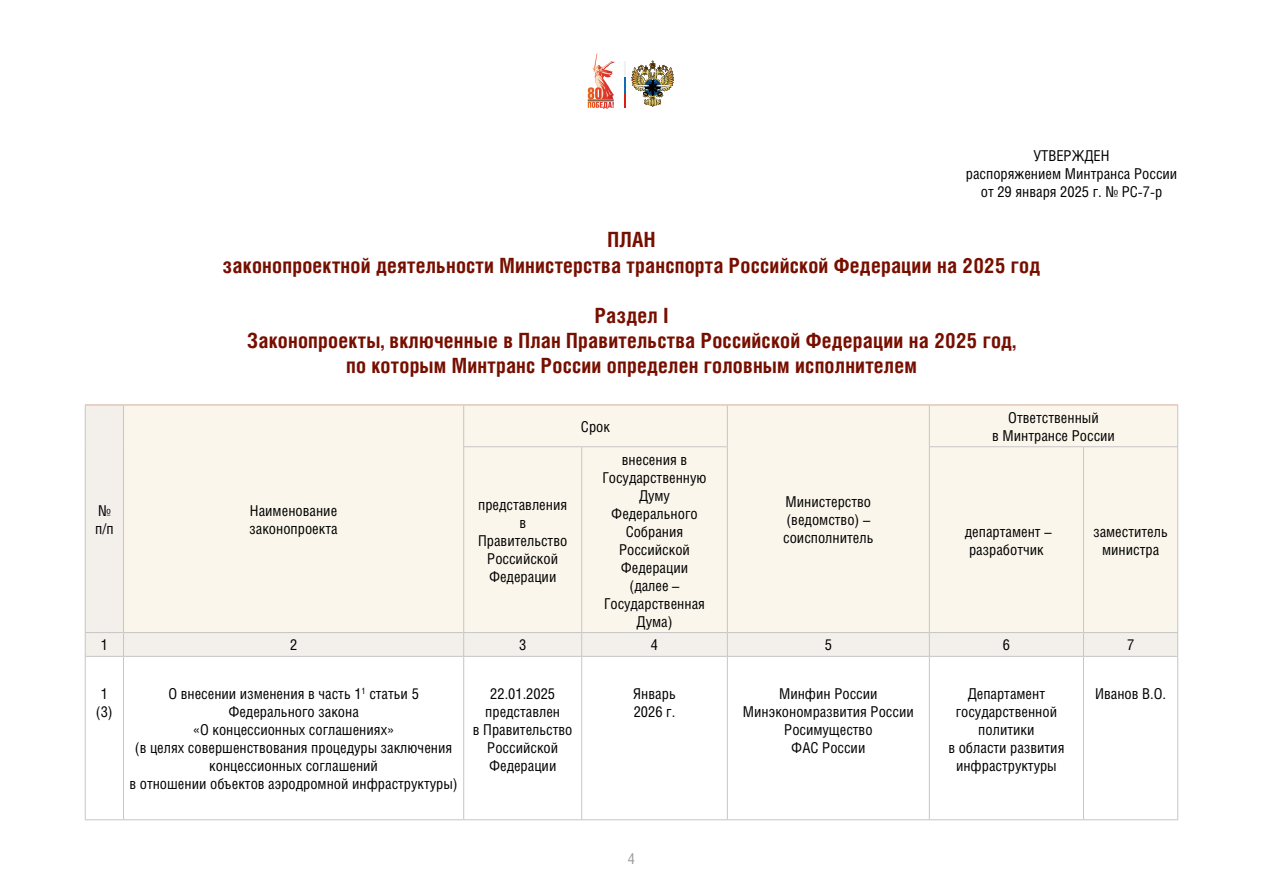
<style>
.page{position:relative;width:1263px;height:893px;background:#fff}
.page>*{position:absolute;margin:0;border:0;box-sizing:border-box;transform-origin:0 0}
.t1{font:700 21px/25.2px "Helios Cond C";letter-spacing:.01em;color:#770f00;text-align:center}
.t2{font:15px/18px "Helios Cond C";color:#000;text-align:center}
.t3{font:15px "Helios Cond C";color:#9d9d9c}
</style>
<div class="page">
<hr style="left:624px;top:61px;width:1px;height:47px;background:#f1f1f5">
<svg style="left:624px;top:77px;width:1px;height:31px"></svg>
<svg style="left:588px;top:53px;width:26px;height:56px"></svg>
<img style="left:631px;top:61px;width:43px;height:46px">
<div style="left:86px;top:406px;width:1091px;height:250px;background:#f3f0ec"></div>
<div style="left:124px;top:406px;width:1053px;height:226px;background:#faf6eb"></div>
<div style="left:464px;top:447px;width:713px;height:185px;background:#faf6eb"></div>
<hr style="left:581px;top:447px;width:1px;height:185px;background:#c6c6c6">
<hr style="left:1083px;top:447px;width:1px;height:185px;background:#c6c6c6">
<svg style="left:123px;top:633px;width:1px;height:23px"></svg>
<hr style="left:464px;top:632px;width:118px;height:1px;background:#c6c6c6">
<svg style="left:463px;top:633px;width:1px;height:23px"></svg>
<hr style="left:582px;top:632px;width:145px;height:1px;background:#c6c6c6">
<svg style="left:581px;top:633px;width:1px;height:23px"></svg>
<svg style="left:727px;top:633px;width:1px;height:23px"></svg>
<hr style="left:929px;top:632px;width:154px;height:1px;background:#c6c6c6">
<svg style="left:929px;top:633px;width:1px;height:23px"></svg>
<hr style="left:1083px;top:632px;width:95px;height:1px;background:#c6c6c6">
<svg style="left:1083px;top:633px;width:1px;height:23px"></svg>
<hr style="left:85px;top:656px;width:38px;height:1px;background:#c6c6c6">
<hr style="left:123px;top:656px;width:341px;height:1px;background:#c6c6c6">
<hr style="left:123px;top:657px;width:1px;height:162px;background:#c6c6c6">
<hr style="left:464px;top:656px;width:118px;height:1px;background:#c6c6c6">
<hr style="left:463px;top:657px;width:1px;height:162px;background:#c6c6c6">
<hr style="left:582px;top:656px;width:145px;height:1px;background:#c6c6c6">
<hr style="left:581px;top:657px;width:1px;height:162px;background:#c6c6c6">
<hr style="left:727px;top:656px;width:202px;height:1px;background:#c6c6c6">
<hr style="left:727px;top:657px;width:1px;height:162px;background:#c6c6c6">
<hr style="left:929px;top:656px;width:154px;height:1px;background:#c6c6c6">
<hr style="left:929px;top:657px;width:1px;height:162px;background:#c6c6c6">
<hr style="left:1083px;top:656px;width:95px;height:1px;background:#c6c6c6">
<hr style="left:1083px;top:657px;width:1px;height:162px;background:#c6c6c6">
<hr style="left:85px;top:819px;width:38px;height:1px;background:#c6c6c6">
<hr style="left:123px;top:819px;width:341px;height:1px;background:#c6c6c6">
<hr style="left:464px;top:819px;width:118px;height:1px;background:#c6c6c6">
<hr style="left:582px;top:819px;width:145px;height:1px;background:#c6c6c6">
<hr style="left:727px;top:819px;width:202px;height:1px;background:#c6c6c6">
<hr style="left:929px;top:819px;width:154px;height:1px;background:#c6c6c6">
<hr style="left:1083px;top:819px;width:95px;height:1px;background:#c6c6c6">
<hr style="left:1177px;top:447px;width:1px;height:185px;background:#c6c6c6">
<svg style="left:85px;top:633px;width:1px;height:23px"></svg>
<svg style="left:1177px;top:633px;width:1px;height:23px"></svg>
<hr style="left:85px;top:657px;width:1px;height:162px;background:#c6c6c6">
<hr style="left:1177px;top:657px;width:1px;height:162px;background:#c6c6c6">
<hr style="left:929px;top:405px;width:154px;height:1px;background:#d7ac9a">
<hr style="left:1083px;top:405px;width:95px;height:1px;background:#d7ac9a">
<hr style="left:1177px;top:405px;width:1px;height:41px;background:#c6c6c6">
<hr style="left:929px;top:446px;width:154px;height:1px;background:#c6c6c6">
<hr style="left:1083px;top:446px;width:95px;height:1px;background:#c6c6c6">
<hr style="left:727px;top:405px;width:202px;height:1px;background:#d7ac9a">
<hr style="left:929px;top:405px;width:1px;height:41px;background:#c6c6c6">
<hr style="left:727px;top:447px;width:1px;height:185px;background:#c6c6c6">
<hr style="left:929px;top:447px;width:1px;height:185px;background:#c6c6c6">
<hr style="left:727px;top:632px;width:202px;height:1px;background:#c6c6c6">
<hr style="left:123px;top:405px;width:341px;height:1px;background:#d7ac9a">
<hr style="left:463px;top:447px;width:1px;height:185px;background:#c6c6c6">
<hr style="left:123px;top:632px;width:341px;height:1px;background:#c6c6c6">
<hr style="left:85px;top:405px;width:38px;height:1px;background:#d7ac9a">
<hr style="left:85px;top:405px;width:1px;height:42px;background:#c6c6c6">
<hr style="left:123px;top:405px;width:1px;height:42px;background:#c6c6c6">
<hr style="left:85px;top:447px;width:1px;height:185px;background:#c6c6c6">
<hr style="left:123px;top:447px;width:1px;height:185px;background:#c6c6c6">
<hr style="left:85px;top:632px;width:38px;height:1px;background:#c6c6c6">
<hr style="left:464px;top:405px;width:118px;height:1px;background:#d7ac9a">
<hr style="left:582px;top:405px;width:145px;height:1px;background:#d7ac9a">
<hr style="left:463px;top:405px;width:1px;height:41px;background:#c6c6c6">
<hr style="left:727px;top:405px;width:1px;height:41px;background:#c6c6c6">
<hr style="left:463px;top:446px;width:119px;height:1px;background:#c6c6c6">
<hr style="left:582px;top:446px;width:146px;height:1px;background:#c6c6c6">
<p class="t2" style="left:966px;top:146px;width:213px">УТВЕРЖДЕН<br>распоряжением Минтранса России от 29 января 2025 г. № РС-7-р</p>
<h1 class="t1" style="left:223px;top:227px;width:819px">ПЛАН<br>законопроектной деятельности Министерства транспорта Российской Федерации на 2025 год</h1>
<h1 class="t1" style="left:247px;top:302px;width:770px">Раздел I<br>Законопроекты, включенные в План Правительства Российской Федерации на 2025 год, по которым Минтранс России определен головным исполнителем</h1>
<p class="t2" style="left:95px;top:501px;width:20px;text-align:left">№ п/п</p>
<p class="t2" style="left:249px;top:501px;width:90px;text-align:left">Наименование законопроекта</p>
<p class="t2" style="left:478px;top:495px;width:91px">представления в<br>Правительство<br>Российской<br>Федерации</p>
<p class="t2" style="left:581px;top:417px;width:31px">Срок</p>
<p class="t2" style="left:602px;top:450px;width:106px">внесения в<br>Государственную<br>Думу<br>Федерального<br>Собрания<br>Российской<br>Федерации (далее –<br>Государственная<br>Дума)</p>
<p class="t2" style="left:783px;top:492px;width:92px;text-align:left">Министерство (ведомство) – соисполнитель</p>
<p class="t2" style="left:992px;top:408px;width:124px">Ответственный<br>в Минтрансе России</p>
<p class="t2" style="left:965px;top:522px;width:88px;text-align:left">департамент – разработчик</p>
<p class="t2" style="left:1093px;top:522px;width:76px">заместитель министра</p>
<p class="t2" style="left:101px;top:636px;width:9px">1</p>
<p class="t2" style="left:290px;top:636px;width:9px">2</p>
<p class="t2" style="left:519px;top:636px;width:9px">3</p>
<p class="t2" style="left:651px;top:636px;width:9px">4</p>
<p class="t2" style="left:825px;top:636px;width:9px">5</p>
<p class="t2" style="left:1003px;top:636px;width:9px">6</p>
<p class="t2" style="left:1127px;top:636px;width:9px">7</p>
<p class="t2" style="left:96px;top:684px;width:18px">1 (3)</p>
<p class="t2" style="left:129px;top:684px;width:330px">О внесении изменения в часть 1<sup>1</sup> статьи 5<br>Федерального закона<br>«О концессионных соглашениях»<br>(в целях совершенствования процедуры заключения концессионных соглашений<br>в отношении объектов аэродромной инфраструктуры)</p>
<p class="t2" style="left:473px;top:684px;width:101px">22.01.2025 представлен<br>в Правительство<br>Российской<br>Федерации</p>
<p class="t2" style="left:633px;top:684px;width:44px;text-align:left">Январь<br>2026 г.</p>
<p class="t2" style="left:743px;top:684px;width:172px">Минфин России<br>Минэкономразвития России<br>Росимущество<br>ФАС России</p>
<p class="t2" style="left:948px;top:684px;width:118px">Департамент государственной политики<br>в области развития инфраструктуры</p>
<p class="t2" style="left:1095px;top:684px;width:73px">Иванов В.О.</p>
<p class="t3" style="left:628px;top:850px;width:9px">4</p>
</div>
